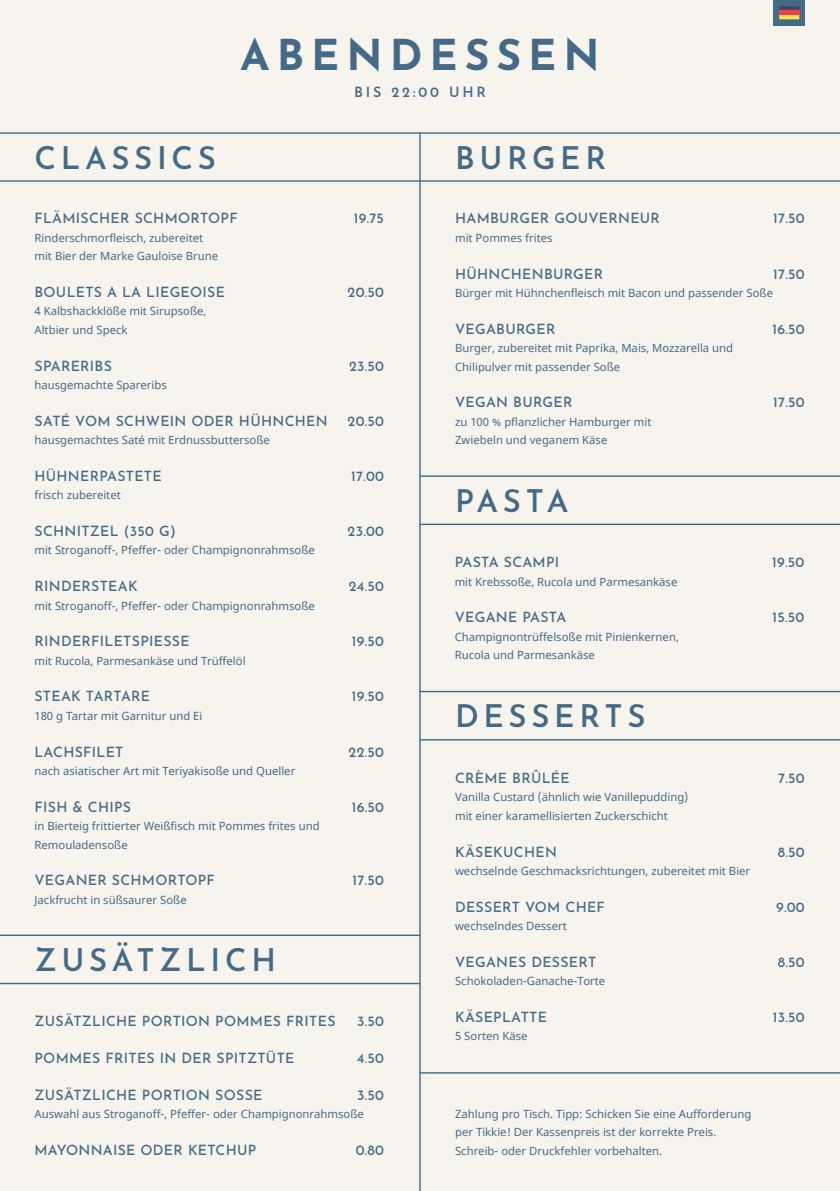
<style>
.page{position:relative;width:840px;height:1191px;background:#fff}
.page>*{position:absolute;margin:0;border:0;box-sizing:border-box;transform-origin:0 0}
.t1{font:100 42.4px "Josefin Sans";letter-spacing:.165em;color:#456a87}
.t2{font:600 31px "Josefin Sans";letter-spacing:.15em;color:#456a87}
.t3{font:500 14.2px "Josefin Sans";letter-spacing:.02em;color:#456a87}
.t4{font:600 14.2px "Josefin Sans";letter-spacing:.2em;color:#456a87}
.t5{font:11.4px/18.4px "Noto Sans";color:#456a87}
</style>
<div class="page">
<div style="left:0;top:0;width:839px;height:1191px;background:#f7f4ed"></div>
<svg style="left:0;top:132px;width:839px;height:50px"></svg>
<hr style="left:419px;top:132px;width:1px;height:1059px;background:#456a87">
<hr style="left:420px;top:739px;width:419px;height:1px;background:#456a87">
<hr style="left:420px;top:523px;width:419px;height:2px;background:#456a87">
<hr style="left:420px;top:475px;width:419px;height:2px;background:#456a87">
<hr style="left:0;top:934px;width:420px;height:2px;background:#456a87">
<hr style="left:0;top:982px;width:420px;height:2px;background:#456a87">
<hr style="left:420px;top:691px;width:419px;height:1px;background:#456a87">
<hr style="left:420px;top:1072px;width:419px;height:1px;background:#456a87">
<div style="left:773px;top:0;width:31px;height:26px;background:#456a87"></div>
<svg style="left:779px;top:6px;width:19px;height:13px"></svg>
<hr style="left:778px;top:11px;width:20px;height:4px;background:#e9424f">
<h2 class="t2" style="left:34px;top:131px;width:183px">CLASSICS</h2>
<h1 class="t1" style="left:240px;top:23px;width:361px">ABENDESSEN</h1>
<p class="t4" style="left:354px;top:80px;width:133px">BIS 22:00 UHR</p>
<h2 class="t2" style="left:455px;top:131px;width:152px">BURGER</h2>
<p class="t3" style="left:34px;top:208px;width:205px">FLÄMISCHER SCHMORTOPF</p>
<p class="t3" style="left:353px;top:208px;width:32px">19.75</p>
<p class="t5" style="left:34px;top:229px;width:185px">Rinderschmorfleisch, zubereitet mit Bier der Marke Gauloise Brune</p>
<p class="t3" style="left:34px;top:281px;width:192px">BOULETS A LA LIEGEOISE</p>
<p class="t3" style="left:347px;top:281px;width:38px">20.50</p>
<p class="t5" style="left:34px;top:302px;width:173px">4 Kalbshackklöße mit Sirupsoße,<br>Altbier und Speck</p>
<p class="t3" style="left:34px;top:355px;width:79px">SPARERIBS</p>
<p class="t3" style="left:349px;top:355px;width:36px">23.50</p>
<p class="t5" style="left:34px;top:376px;width:134px">hausgemachte Spareribs</p>
<p class="t3" style="left:34px;top:410px;width:294px">SATÉ VOM SCHWEIN ODER HÜHNCHEN</p>
<p class="t3" style="left:347px;top:410px;width:38px">20.50</p>
<p class="t5" style="left:34px;top:431px;width:237px">hausgemachtes Saté mit Erdnussbuttersoße</p>
<p class="t3" style="left:34px;top:465px;width:129px">HÜHNERPASTETE</p>
<p class="t3" style="left:351px;top:465px;width:34px">17.00</p>
<p class="t5" style="left:34px;top:486px;width:88px">frisch zubereitet</p>
<p class="t3" style="left:34px;top:520px;width:143px">SCHNITZEL (350 G)</p>
<p class="t3" style="left:347px;top:520px;width:38px">23.00</p>
<p class="t5" style="left:34px;top:541px;width:282px">mit Stroganoff-, Pfeffer- oder Champignonrahmsoße</p>
<p class="t3" style="left:34px;top:575px;width:105px">RINDERSTEAK</p>
<p class="t3" style="left:349px;top:575px;width:37px">24.50</p>
<p class="t5" style="left:34px;top:596px;width:282px">mit Stroganoff-, Pfeffer- oder Champignonrahmsoße</p>
<p class="t3" style="left:34px;top:631px;width:157px">RINDERFILETSPIESSE</p>
<p class="t3" style="left:352px;top:631px;width:34px">19.50</p>
<p class="t5" style="left:34px;top:652px;width:212px">mit Rucola, Parmesankäse und Trüffelöl</p>
<p class="t3" style="left:34px;top:686px;width:117px">STEAK TARTARE</p>
<p class="t3" style="left:352px;top:686px;width:34px">19.50</p>
<p class="t5" style="left:34px;top:707px;width:169px">180 g Tartar mit Garnitur und Ei</p>
<p class="t3" style="left:34px;top:741px;width:90px">LACHSFILET</p>
<p class="t3" style="left:348px;top:741px;width:37px">22.50</p>
<p class="t5" style="left:34px;top:762px;width:262px">nach asiatischer Art mit Teriyakisoße und Queller</p>
<p class="t3" style="left:34px;top:796px;width:98px">FISH &amp; CHIPS</p>
<p class="t3" style="left:351px;top:796px;width:34px">16.50</p>
<p class="t5" style="left:34px;top:817px;width:286px">in Bierteig frittierter Weißfisch mit Pommes frites und<br>Remouladensoße</p>
<p class="t3" style="left:34px;top:869px;width:182px">VEGANER SCHMORTOPF</p>
<p class="t3" style="left:352px;top:869px;width:33px">17.50</p>
<p class="t5" style="left:34px;top:890px;width:154px">Jackfrucht in süßsaurer Soße</p>
<h2 class="t2" style="left:34px;top:933px;width:243px">ZUSÄTZLICH</h2>
<p class="t3" style="left:34px;top:1010px;width:302px">ZUSÄTZLICHE PORTION POMMES FRITES</p>
<p class="t3" style="left:357px;top:1010px;width:28px">3.50</p>
<p class="t3" style="left:34px;top:1047px;width:261px">POMMES FRITES IN DER SPITZTÜTE</p>
<p class="t3" style="left:357px;top:1047px;width:29px">4.50</p>
<p class="t3" style="left:34px;top:1084px;width:229px">ZUSÄTZLICHE PORTION SOSSE</p>
<p class="t3" style="left:357px;top:1084px;width:28px">3.50</p>
<p class="t5" style="left:34px;top:1105px;width:331px">Auswahl aus Stroganoff-, Pfeffer- oder Champignonrahmsoße</p>
<p class="t3" style="left:34px;top:1139px;width:223px">MAYONNAISE ODER KETCHUP</p>
<p class="t3" style="left:355px;top:1139px;width:30px">0.80</p>
<p class="t3" style="left:455px;top:208px;width:206px">HAMBURGER GOUVERNEUR</p>
<p class="t3" style="left:772px;top:208px;width:33px">17.50</p>
<p class="t5" style="left:455px;top:229px;width:99px">mit Pommes frites</p>
<p class="t3" style="left:455px;top:263px;width:149px">HÜHNCHENBURGER</p>
<p class="t3" style="left:772px;top:263px;width:33px">17.50</p>
<p class="t5" style="left:455px;top:284px;width:319px">Bürger mit Hühnchenfleisch mit Bacon und passender Soße</p>
<p class="t3" style="left:455px;top:318px;width:102px">VEGABURGER</p>
<p class="t3" style="left:772px;top:318px;width:34px">16.50</p>
<p class="t5" style="left:455px;top:339px;width:279px">Burger, zubereitet mit Paprika, Mais, Mozzarella und<br>Chilipulver mit passender Soße</p>
<p class="t3" style="left:455px;top:392px;width:119px">VEGAN BURGER</p>
<p class="t3" style="left:772px;top:392px;width:33px">17.50</p>
<p class="t5" style="left:455px;top:413px;width:198px">zu 100 % pflanzlicher Hamburger mit<br>Zwiebeln und veganem Käse</p>
<h2 class="t2" style="left:455px;top:475px;width:115px">PASTA</h2>
<p class="t3" style="left:454px;top:552px;width:106px">PASTA SCAMPI</p>
<p class="t3" style="left:771px;top:552px;width:34px">19.50</p>
<p class="t5" style="left:454px;top:573px;width:224px">mit Krebssoße, Rucola und Parmesankäse</p>
<p class="t3" style="left:454px;top:607px;width:113px">VEGANE PASTA</p>
<p class="t3" style="left:772px;top:607px;width:33px">15.50</p>
<p class="t5" style="left:454px;top:628px;width:225px">Champignontrüffelsoße mit Pinienkernen,<br>Rucola und Parmesankäse</p>
<h2 class="t2" style="left:455px;top:689px;width:192px">DESSERTS</h2>
<p class="t3" style="left:455px;top:767px;width:116px">CRÈME BRÛLÉE</p>
<p class="t3" style="left:777px;top:767px;width:28px">7.50</p>
<p class="t5" style="left:455px;top:788px;width:234px">Vanilla Custard (ähnlich wie Vanillepudding) mit einer karamellisierten Zuckerschicht</p>
<p class="t3" style="left:455px;top:841px;width:103px">KÄSEKUCHEN</p>
<p class="t3" style="left:777px;top:841px;width:28px">8.50</p>
<p class="t5" style="left:455px;top:862px;width:296px">wechselnde Geschmacksrichtungen, zubereitet mit Bier</p>
<p class="t3" style="left:455px;top:896px;width:151px">DESSERT VOM CHEF</p>
<p class="t3" style="left:775px;top:896px;width:30px">9.00</p>
<p class="t5" style="left:455px;top:917px;width:113px">wechselndes Dessert</p>
<p class="t3" style="left:455px;top:951px;width:142px">VEGANES DESSERT</p>
<p class="t3" style="left:777px;top:951px;width:28px">8.50</p>
<p class="t5" style="left:455px;top:972px;width:152px">Schokoladen-Ganache-Torte</p>
<p class="t3" style="left:455px;top:1006px;width:93px">KÄSEPLATTE</p>
<p class="t3" style="left:772px;top:1006px;width:33px">13.50</p>
<p class="t5" style="left:455px;top:1027px;width:74px">5 Sorten Käse</p>
<p class="t5" style="left:455px;top:1105px;width:297px">Zahlung pro Tisch. Tipp: Schicken Sie eine Aufforderung per Tikkie! Der Kassenpreis ist der korrekte Preis.<br>Schreib- oder Druckfehler vorbehalten.</p>
</div>
